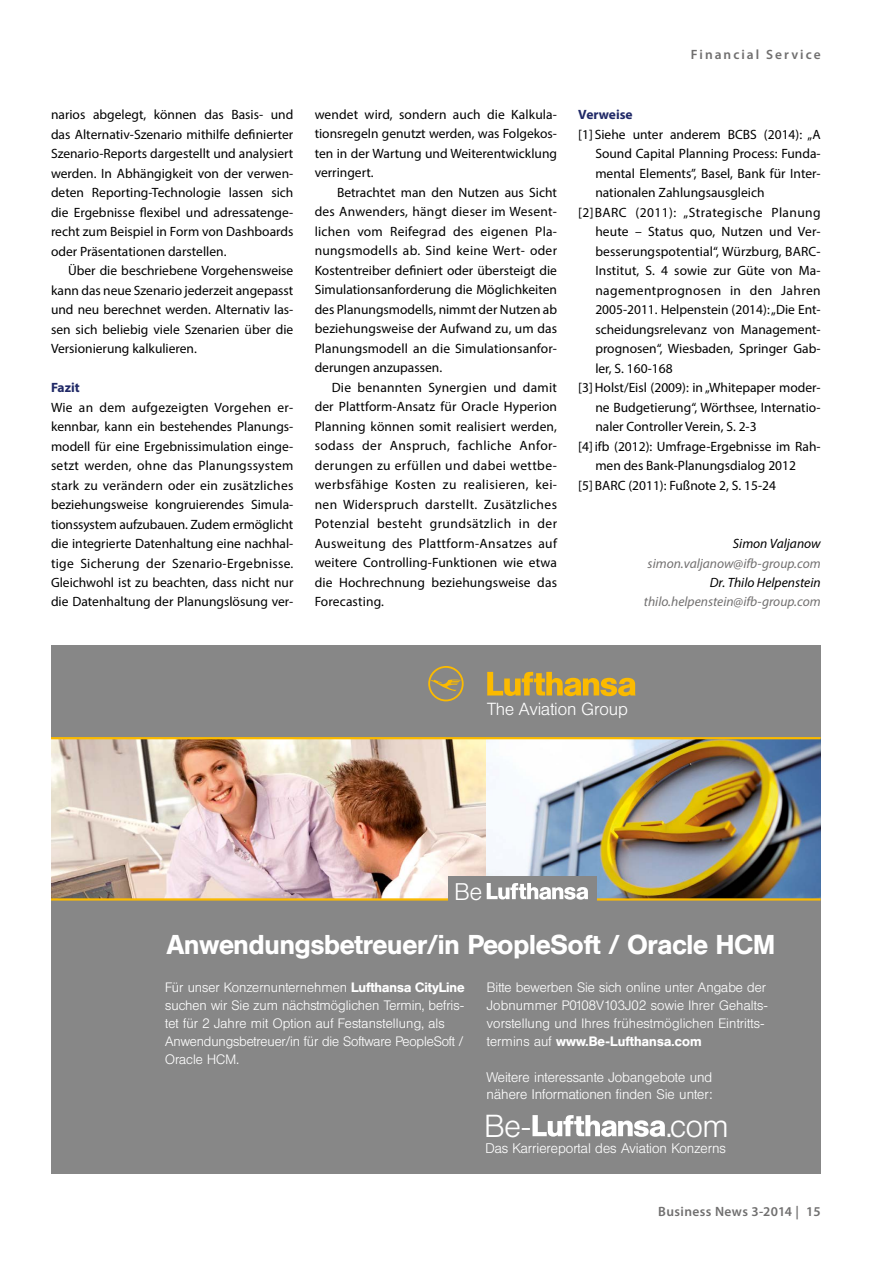
<style>
.page{position:relative;width:893px;height:1263px;background:#fff}
.page>*{position:absolute;margin:0;border:0;box-sizing:border-box;transform-origin:0 0}
.t1{font:300 31.5px "Lufthansa";color:#fff}
.t2{font:500 27px "Lufthansa";color:#fff}
.t3{font:300 23.85px "Lufthansa";color:#fff}
.t4{font:300 17.25px "Lufthansa";color:#fff}
.t5{font:300 13.8px/16.5px "Lufthansa";color:#fff}
.t6{font:13.5px/19.5px "Myriad Pro";color:#000;text-align:justify}
.t7{font:300 13.5px/18px "Lufthansa";color:#fff}
.t8{font:13.5px "Myriad Pro";letter-spacing:.03em;color:#000}
.t9{font:italic 13.5px "Myriad Pro";color:#727070}
.t10{font:italic 13.5px "Myriad Pro";color:#000}
.t11{font:600 13.5px "Myriad Pro";letter-spacing:.03em;color:#706f6f}
.t12{font:600 13.5px "Myriad Pro";letter-spacing:.15em;color:#706f6f}
.t13{font:700 13.5px "Myriad Pro";color:#202967}
.s1{font-weight:500}
</style>
<div class="page">
<div style="left:51px;top:646px;width:770px;height:528px;background:#878787"></div>
<svg style="left:428px;top:666px;width:36px;height:35px"></svg>
<svg style="left:487px;top:672px;width:149px;height:24px"></svg>
<img style="left:51px;top:739px;width:435px;height:159px">
<img style="left:486px;top:739px;width:335px;height:159px">
<hr style="left:51px;top:898px;width:770px;height:2px;background:#fbba00">
<hr style="left:51px;top:737px;width:770px;height:2px;background:#fbba00">
<div style="left:448px;top:876px;width:149px;height:25px;background:#878787"></div>
<svg style="left:487px;top:883px;width:101px;height:17px"></svg>
<svg style="left:532px;top:1115px;width:133px;height:22px"></svg>
<p class="t6" style="left:51px;top:105px;width:244px">narios abgelegt, können das Basis- und das Alternativ-Szenario mithilfe definierter Szenario-Reports dargestellt und analysiert werden. In Abhängigkeit von der verwen&shy;deten Reporting-Technologie lassen sich die Ergebnisse flexibel und adressatenge&shy;recht zum Beispiel in Form von Dashboards oder Präsentationen darstellen.</p>
<p class="t6" style="left:51px;top:261px;width:244px;text-indent:17px">Über die beschriebene Vorgehensweise kann das neue Szenario jederzeit angepasst und neu berechnet werden. Alternativ las&shy;sen sich beliebig viele Szenarien über die Versionierung kalkulieren.</p>
<p class="t13" style="left:51px;top:379px;width:30px">Fazit</p>
<p class="t6" style="left:51px;top:397px;width:244px">Wie an dem aufgezeigten Vorgehen er&shy;kennbar, kann ein bestehendes Planungs&shy;modell für eine Ergebnissimulation einge&shy;setzt werden, ohne das Planungssystem stark zu verändern oder ein zusätzliches beziehungsweise kongruierendes Simula&shy;tionssystem aufzubauen. Zudem ermöglicht die integrierte Datenhaltung eine nachhal&shy;tige Sicherung der Szenario-Ergebnisse.<br>Gleichwohl ist zu beachten, dass nicht nur die Datenhaltung der Planungslösung ver-</p>
<p class="t6" style="left:315px;top:104px;width:244px">wendet wird, sondern auch die Kalkula&shy;tionsregeln genutzt werden, was Folgekos&shy;ten in der Wartung und Weiterentwicklung verringert.</p>
<p class="t6" style="left:315px;top:182px;width:244px;text-indent:22px">Betrachtet man den Nutzen aus Sicht des Anwenders, hängt dieser im Wesent&shy;lichen vom Reifegrad des eigenen Pla&shy;nungsmodells ab. Sind keine Wert- oder Kostentreiber definiert oder übersteigt die Simulationsanforderung die Möglichkeiten des Planungsmodells, nimmt der Nutzen ab beziehungsweise der Aufwand zu, um das Planungsmodell an die Simulationsanfor&shy;derungen anzupassen.</p>
<p class="t6" style="left:315px;top:377px;width:244px;text-indent:17px">Die benannten Synergien und damit der Plattform-Ansatz für Oracle Hyperion Planning können somit realisiert werden, sodass der Anspruch, fachliche Anfor&shy;derungen zu erfüllen und dabei wettbe&shy;werbsfähige Kosten zu realisieren, kei&shy;nen Widerspruch darstellt. Zusätzliches Potenzial besteht grundsätzlich in der Ausweitung des Plattform-Ansatzes auf weitere Controlling-Funktionen wie etwa die Hochrechnung beziehungsweise das Forecasting.</p>
<p class="t12" style="left:691px;top:46px;width:131px">Financial Service</p>
<p class="t13" style="left:578px;top:106px;width:56px">Verweise</p>
<p class="t6" style="left:578px;top:124px;width:244px">[1] Siehe unter anderem BCBS (2014): „A</p>
<p class="t6" style="left:595px;top:144px;width:227px">Sound Capital Planning Process: Funda-</p>
<p class="t6" style="left:595px;top:163px;width:227px">mental Elements”, Basel, Bank für Inter-</p>
<p class="t6" style="left:595px;top:183px;width:171px">nationalen Zahlungsausgleich</p>
<p class="t8" style="left:578px;top:204px;width:244px">[2]BARC (2011): „Strategische Planung</p>
<p class="t6" style="left:595px;top:222px;width:227px">heute – Status quo, Nutzen und Ver-</p>
<p class="t6" style="left:595px;top:241px;width:227px">besserungspotential“, Würzburg, BARC-</p>
<p class="t6" style="left:595px;top:261px;width:227px">Institut, S. 4 sowie zur Güte von Ma-</p>
<p class="t8" style="left:595px;top:282px;width:227px">nagementprognosen in den Jahren</p>
<p class="t6" style="left:595px;top:300px;width:227px">2005-2011. Helpenstein (2014): „Die Ent-</p>
<p class="t6" style="left:595px;top:319px;width:227px">scheidungsrelevanz von Management-</p>
<p class="t6" style="left:595px;top:338px;width:227px">prognosen“, Wiesbaden, Springer Gab-</p>
<p class="t6" style="left:595px;top:358px;width:79px">ler, S. 160-168</p>
<p class="t6" style="left:578px;top:377px;width:244px">[3]Holst/Eisl (2009): in „Whitepaper moder-</p>
<p class="t6" style="left:595px;top:397px;width:227px">ne Budgetierung“, Wörthsee, Internatio-</p>
<p class="t6" style="left:595px;top:416px;width:163px">naler Controller Verein, S. 2-3</p>
<p class="t6" style="left:578px;top:436px;width:244px">[4]ifb (2012): Umfrage-Ergebnisse im Rah-</p>
<p class="t6" style="left:595px;top:455px;width:202px">men des Bank-Planungsdialog 2012</p>
<p class="t6" style="left:578px;top:475px;width:199px">[5] BARC (2011): Fußnote 2, S. 15-24</p>
<p class="t10" style="left:733px;top:535px;width:89px">Simon Valjanow</p>
<p class="t9" style="left:648px;top:555px;width:175px">simon.valjanow@ifb-group.com</p>
<p class="t10" style="left:710px;top:574px;width:112px">Dr. Thilo Helpenstein</p>
<p class="t9" style="left:644px;top:594px;width:178px">thilo.helpenstein@ifb-group.com</p>
<p class="t4" style="left:487px;top:699px;width:142px">The Aviation Group</p>
<h3 class="t3" style="left:454px;top:878px;width:29px">Be</h3>
<h2 class="t2" style="left:167px;top:928px;width:610px">Anwendungsbetreuer/in PeopleSoft / Oracle HCM</h2>
<p class="t7" style="left:165px;top:978px;width:301px">Für unser Konzernunternehmen <span class="s1">Lufthansa CityLine </span>suchen wir Sie zum nächstmöglichen Termin, befris&shy;tet für 2 Jahre mit Option auf Festanstellung, als Anwendungsbetreuer/in für die Software PeopleSoft / Oracle HCM.</p>
<p class="t7" style="left:487px;top:978px;width:282px">Bitte bewerben Sie sich online unter Angabe der Jobnummer P0108V103J02 sowie Ihrer Gehalts&shy;vorstellung und Ihres frühestmöglichen Eintritts&shy;termins auf <span class="s1">www.Be-Lufthansa.com</span></p>
<p class="t5" style="left:487px;top:1070px;width:227px">Weitere interessante Jobangebote und nähere Informationen finden Sie unter:</p>
<h1 class="t1" style="left:485px;top:1108px;width:48px">Be-</h1>
<h1 class="t1" style="left:666px;top:1108px;width:64px">.com</h1>
<p class="t5" style="left:485px;top:1140px;width:242px">Das Karriereportal des Aviation Konzerns</p>
<p class="t11" style="left:658px;top:1203px;width:164px">Business News 3-2014 | 15</p>
</div>
